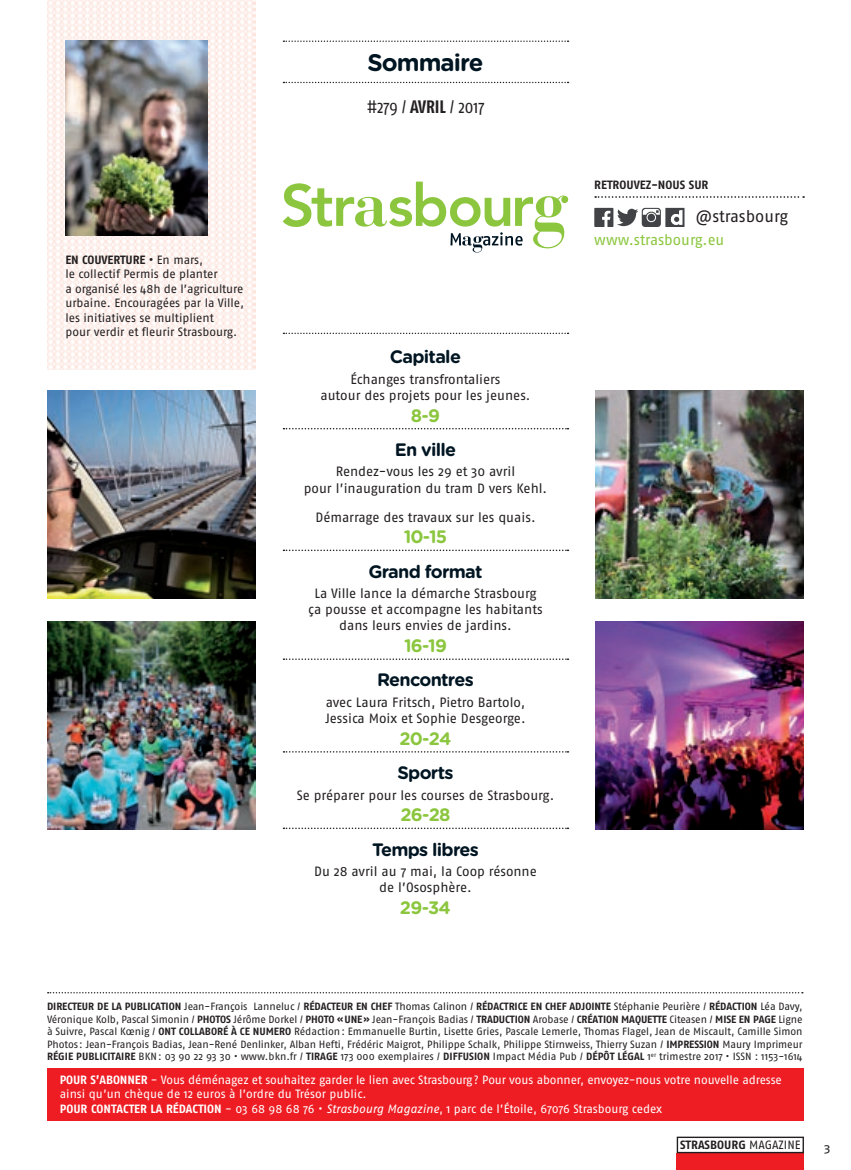
<style>
.page{position:relative;width:851px;height:1170px;background:#fff}
.page>*{position:absolute;margin:0;border:0;box-sizing:border-box;transform-origin:0 0}
.t1{font:700 24px "Gotham Rounded";letter-spacing:-.04em;color:#001522}
.t2{font:700 18px "Gotham Rounded";letter-spacing:-.04em;color:#001522}
.t3{font:700 18px "Gotham Rounded";letter-spacing:-.04em;color:#8bc63e}
.t4{font:18px "Fago Co";letter-spacing:-.005em;color:#231f20}
.t5{font:16.5px "Fago No";letter-spacing:-.005em;color:#231f20}
.t6{font:15px "Fago No";color:#8bc63e}
.t7{font:13.5px/16.2px "Fago No";letter-spacing:-.005em;color:#231f20;text-align:center}
.t8{font:12px/14.4px "Fago No";letter-spacing:-.01em;color:#fff}
.t9{font:12px/14.4px "Fago No";letter-spacing:-.005em;color:#231f20}
.t10{font:700 12px "Fago No";color:#231f20}
.t11{font:12px "Fago Ex";color:#231f20}
.t12{font:10.5px/12.6px "Fago No";color:#231f20;text-align:justify}
.s1{font-weight:700}
.s2{font-style:italic}
.s3{font-weight:400}
</style>
<div class="page">
<img style="left:47px;top:0;width:208px;height:369px">
<svg style="left:282px;top:181px;width:286px;height:71px"></svg>
<svg style="left:283px;top:82px;width:285px;height:1px"></svg>
<svg style="left:283px;top:332px;width:285px;height:2px"></svg>
<svg style="left:283px;top:41px;width:285px;height:1px"></svg>
<div style="left:676px;top:1153px;width:127px;height:16px;background:#ee1d23"></div>
<svg style="left:48px;top:992px;width:754px;height:1px"></svg>
<svg style="left:283px;top:428px;width:285px;height:1px"></svg>
<svg style="left:283px;top:549px;width:285px;height:2px"></svg>
<svg style="left:283px;top:658px;width:285px;height:2px"></svg>
<svg style="left:283px;top:751px;width:285px;height:1px"></svg>
<svg style="left:283px;top:827px;width:285px;height:2px"></svg>
<img style="left:65px;top:41px;width:142px;height:194px">
<svg style="left:595px;top:196px;width:209px;height:2px"></svg>
<svg style="left:594px;top:208px;width:90px;height:19px"></svg>
<div style="left:47px;top:1068px;width:756px;height:52px;background:#ee1d23"></div>
<img style="left:47px;top:390px;width:208px;height:208px">
<img style="left:595px;top:390px;width:208px;height:208px">
<img style="left:595px;top:621px;width:208px;height:208px">
<img style="left:47px;top:621px;width:208px;height:208px">
<div style="left:676px;top:1136px;width:127px;height:17px;border:1px solid #231f20"></div>
<p class="t9" style="left:65px;top:252px;width:180px"><span class="s1">EN COUVERTURE •</span> En mars,<br>le collectif Permis de planter<br>a organisé les 48h de l’agriculture urbaine. Encouragées par la Ville, les initiatives se multiplient<br>pour verdir et fleurir Strasbourg.</p>
<h1 class="t1" style="left:367px;top:45px;width:118px">Sommaire</h1>
<h2 class="t4" style="left:366px;top:96px;width:119px">#279 / <span class="s1">AVRIL</span> / 2017</h2>
<h2 class="t2" style="left:390px;top:343px;width:73px">Capitale</h2>
<p class="t7" style="left:320px;top:371px;width:211px">Échanges transfrontaliers<br>autour des projets pour les jeunes.</p>
<h2 class="t3" style="left:411px;top:402px;width:31px">8-9</h2>
<h2 class="t2" style="left:394px;top:436px;width:63px">En ville</h2>
<p class="t7" style="left:304px;top:463px;width:245px">Rendez-vous les 29 et 30 avril<br>pour l’inauguration du tram D vers Kehl.</p>
<p class="t7" style="left:315px;top:508px;width:222px">Démarrage des travaux sur les quais.</p>
<h2 class="t3" style="left:403px;top:523px;width:45px">10-15</h2>
<h2 class="t2" style="left:368px;top:558px;width:115px">Grand format</h2>
<p class="t7" style="left:308px;top:585px;width:236px">La Ville lance la démarche Strasbourg ça pousse et accompagne les habitants dans leurs envies de jardins.</p>
<h2 class="t3" style="left:404px;top:632px;width:44px">16-19</h2>
<h2 class="t2" style="left:377px;top:666px;width:98px">Rencontres</h2>
<p class="t7" style="left:325px;top:694px;width:202px;text-align:left">avec Laura Fritsch, Pietro Bartolo,<br>Jessica Moix et Sophie Desgeorge.</p>
<h2 class="t3" style="left:399px;top:725px;width:54px">20-24</h2>
<h2 class="t2" style="left:397px;top:759px;width:58px">Sports</h2>
<p class="t7" style="left:296px;top:786px;width:259px">Se préparer pour les courses de Strasbourg.</p>
<h2 class="t3" style="left:400px;top:801px;width:52px">26-28</h2>
<h2 class="t2" style="left:372px;top:835px;width:108px">Temps libres</h2>
<p class="t7" style="left:314px;top:863px;width:224px">Du 28 avril au 7 mai, la Coop résonne de l’Ososphère.</p>
<h2 class="t3" style="left:400px;top:894px;width:52px">29-34</h2>
<p class="t10" style="left:594px;top:178px;width:116px">RETROUVEZ-NOUS SUR</p>
<h3 class="t5" style="left:695px;top:207px;width:94px">@strasbourg</h3>
<h3 class="t6" style="left:594px;top:231px;width:131px">www.strasbourg.eu</h3>
<p class="t12" style="left:47px;top:999px;width:757px"><span class="s1">DIRECTEUR DE LA PUBLICATION</span> Jean-François Lanneluc / <span class="s1">RÉDACTEUR EN CHEF</span> Thomas Calinon / <span class="s1">RÉDACTRICE EN CHEF ADJOINTE</span> Stéphanie Peurière / <span class="s1">RÉDACTION</span> Léa Davy, Véronique Kolb, Pascal Simonin / <span class="s1">PHOTOS</span> Jérôme Dorkel / <span class="s1">PHOTO « UNE »</span> Jean-François Badias / <span class="s1">TRADUCTION</span> Arobase / <span class="s1">CRÉATION MAQUETTE</span> Citeasen / <span class="s1">MISE EN PAGE</span> Ligne à Suivre, Pascal Kœnig / <span class="s1">ONT COLLABORÉ À CE NUMERO</span> Rédaction : Emmanuelle Burtin, Lisette Gries, Pascale Lemerle, Thomas Flagel, Jean de Miscault, Camille Simon Photos : Jean-François Badias, Jean-René Denlinker, Alban Hefti, Frédéric Maigrot, Philippe Schalk, Philippe Stirnweiss, Thierry Suzan / <span class="s1">IMPRESSION</span> Maury imprimeur <span class="s1">RÉGIE PUBLICITAIRE</span> BKN : 03 90 22 93 30 • www.bkn.fr / <span class="s1">TIRAGE</span> 173 000 exemplaires / <span class="s1">DIFFUSION</span> impact Média Pub / <span class="s1">DÉPÔT LÉGAL</span> 1<sup>er</sup> trimestre 2017 • ISSN : 1153-1614</p>
<p class="t8" style="left:60px;top:1072px;width:723px"><span class="s1">POUR S’ABONNER</span> - Vous déménagez et souhaitez garder le lien avec Strasbourg ? Pour vous abonner, envoyez-nous votre nouvelle adresse ainsi qu’un chèque de 12 euros à l’ordre du Trésor public.<br><span class="s1">POUR CONTACTER LA RÉDACTION</span> - 03 68 98 68 76 • <span class="s2">Strasbourg Magazine</span>, 1 parc de l’Étoile, 67076 Strasbourg cedex</p>
<p class="t10" style="left:680px;top:1137px;width:122px">STRASBOURG <span class="s3">MAGAziNE</span></p>
<p class="t11" style="left:824px;top:1140px;width:8px">3</p>
</div>
